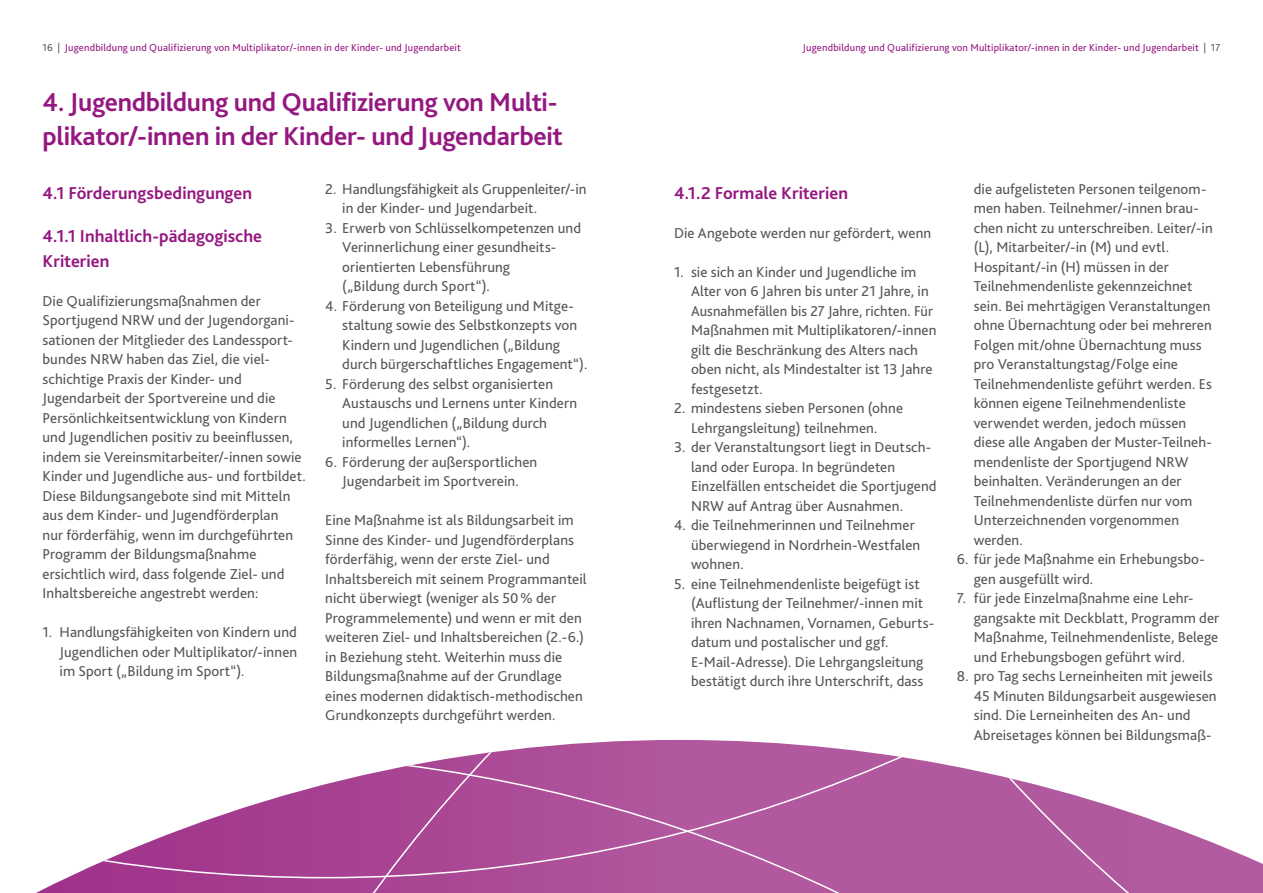
<style>
.page{position:relative;width:1263px;height:893px;background:#fff}
.page>*{position:absolute;margin:0;border:0;box-sizing:border-box;transform-origin:0 0}
.t1{font:700 27px/34px "Bliss 2";letter-spacing:-.01em;color:#951881}
.t2{font:700 18px/24.3px "Bliss 2";color:#951881}
.t3{font:15px/19.5px "Bliss 2";letter-spacing:.005em;color:#565656}
.t4{font:10.5px "Bliss 2";letter-spacing:.015em;color:#951881}
.s1{color:#565656}
</style>
<div class="page">
<svg style="left:99px;top:879px;width:535px;height:14px;background:#a74392"></svg>
<svg style="left:64px;top:740px;width:570px;height:139px"></svg>
<svg style="left:634px;top:740px;width:629px;height:153px"></svg>
<p class="t4" style="left:43px;top:40px;width:420px"><span class="s1">16 |</span> Jugendbildung und Qualifizierung von Multiplikator/-innen in der Kinder- und Jugendarbeit</p>
<p class="t4" style="left:803px;top:40px;width:419px">Jugendbildung und Qualifizierung von Multiplikator/-innen in der Kinder- und Jugendarbeit <span class="s1">| 17</span></p>
<h1 class="t1" style="left:43px;top:84px;width:522px">4. Jugendbildung und Qualifizierung von Multi&shy;plikator/-innen in der Kinder- und Jugendarbeit</h1>
<p class="t2" style="left:43px;top:180px;width:211px">4.1 Förderungsbedingungen</p>
<p class="t2" style="left:43px;top:224px;width:221px">4.1.1 Inhaltlich-pädagogische<br>Kriterien</p>
<p class="t3" style="left:43px;top:291px;width:265px">Die Qualifizierungsmaßnahmen der Sportjugend NRW und der Jugendorgani&shy;sationen der Mitglieder des Landessport&shy;bundes NRW haben das Ziel, die viel&shy;schichtige Praxis der Kinder- und Jugendarbeit der Sportvereine und die Persönlichkeitsentwicklung von Kindern und Jugendlichen positiv zu beeinflussen, indem sie Vereinsmitarbeiter/-innen sowie Kinder und Jugendliche aus- und fortbildet.<br>Diese Bildungsangebote sind mit Mitteln aus dem Kinder- und Jugendförderplan<br>nur förderfähig, wenn im durchgeführten Programm der Bildungsmaßnahme ersichtlich wird, dass folgende Ziel- und Inhaltsbereiche angestrebt werden:</p>
<p class="t3" style="left:60px;top:623px;width:239px;text-align:justify;text-indent:-17px">1. Handlungsfähigkeiten von Kindern und Jugendlichen oder Multiplikator/-innen im Sport („Bildung im Sport“).</p>
<p class="t3" style="left:342px;top:179px;width:246px;text-indent:-17px">2. Handlungsfähigkeit als Gruppenleiter/-in in der Kinder- und Jugendarbeit.</p>
<p class="t3" style="left:342px;top:218px;width:240px;text-indent:-17px">3. Erwerb von Schlüsselkompetenzen und Verinnerlichung einer gesundheits&shy;orientierten Lebensführung<br>(„Bildung durch Sport“).</p>
<p class="t3" style="left:342px;top:296px;width:247px;text-indent:-17px">4. Förderung von Beteiligung und Mitge&shy;staltung sowie des Selbstkonzepts von Kindern und Jugendlichen („Bildung durch bürgerschaftliches Engagement“).</p>
<p class="t3" style="left:342px;top:374px;width:236px;text-indent:-17px">5. Förderung des selbst organisierten Austauschs und Lernens unter Kindern und Jugendlichen („Bildung durch informelles Lernen“).</p>
<p class="t3" style="left:325px;top:452px;width:214px;text-align:center">6. Förderung der außersportlichen<br>Jugendarbeit im Sportverein.</p>
<p class="t3" style="left:325px;top:510px;width:263px">Eine Maßnahme ist als Bildungsarbeit im Sinne des Kinder- und Jugendförderplans förderfähig, wenn der erste Ziel- und Inhaltsbereich mit seinem Programmanteil nicht überwiegt (weniger als 50% der Programmelemente) und wenn er mit den weiteren Ziel- und Inhaltsbereichen (2.-6.) in Beziehung steht. Weiterhin muss die Bildungsmaßnahme auf der Grundlage eines modernen didaktisch-methodischen Grundkonzepts durchgeführt werden.</p>
<p class="t2" style="left:674px;top:180px;width:176px">4.1.2 Formale Kriterien</p>
<p class="t3" style="left:674px;top:223px;width:259px">Die Angebote werden nur gefördert, wenn</p>
<p class="t3" style="left:691px;top:262px;width:247px;text-indent:-17px">1. sie sich an Kinder und Jugendliche im Alter von 6 Jahren bis unter 21 Jahre, in Ausnahmefällen bis 27 Jahre, richten. Für Maßnahmen mit Multiplikatoren/-innen gilt die Beschränkung des Alters nach oben nicht, als Mindestalter ist 13 Jahre festgesetzt.</p>
<p class="t3" style="left:674px;top:398px;width:231px;text-align:center">2. mindestens sieben Personen (ohne<br>Lehrgangsleitung) teilnehmen.</p>
<p class="t3" style="left:691px;top:437px;width:247px;text-indent:-17px">3. der Veranstaltungsort liegt in Deutsch&shy;land oder Europa. In begründeten Einzelfällen entscheidet die Sportjugend NRW auf Antrag über Ausnahmen.</p>
<p class="t3" style="left:691px;top:515px;width:231px;text-indent:-17px">4. die Teilnehmerinnen und Teilnehmer überwiegend in Nordrhein-Westfalen wohnen.</p>
<p class="t3" style="left:691px;top:574px;width:245px;text-indent:-17px">5. eine Teilnehmendenliste beigefügt ist (Auflistung der Teilnehmer/-innen mit ihren Nachnamen, Vornamen, Geburts&shy;datum und postalischer und ggf.<br>E-Mail-Adresse). Die Lehrgangsleitung bestätigt durch ihre Unterschrift, dass</p>
<p class="t3" style="left:974px;top:179px;width:241px">die aufgelisteten Personen teilgenom&shy;men haben. Teilnehmer/-innen brau&shy;chen nicht zu unterschreiben. Leiter/-in (L), Mitarbeiter/-in (M) und evtl.<br>Hospitant/-in (H) müssen in der Teilnehmendenliste gekennzeichnet sein. Bei mehrtägigen Veranstaltungen ohne Übernachtung oder bei mehreren Folgen mit/ohne Übernachtung muss pro Veranstaltungstag/Folge eine Teilnehmendenliste geführt werden. Es können eigene Teilnehmendenliste verwendet werden, jedoch müssen diese alle Angaben der Muster-Teilneh&shy;mendenliste der Sportjugend NRW beinhalten. Veränderungen an der Teilnehmendenliste dürfen nur vom Unterzeichnenden vorgenommen werden.</p>
<p class="t3" style="left:974px;top:549px;width:232px;text-indent:-17px">6. für jede Maßnahme ein Erhebungsbo&shy;gen ausgefüllt wird.</p>
<p class="t3" style="left:974px;top:588px;width:247px;text-indent:-17px">7. für jede Einzelmaßnahme eine Lehr&shy;gangsakte mit Deckblatt, Programm der Maßnahme, Teilnehmendenliste, Belege und Erhebungsbogen geführt wird.</p>
<p class="t3" style="left:974px;top:666px;width:244px;text-indent:-17px">8. pro Tag sechs Lerneinheiten mit jeweils 45 Minuten Bildungsarbeit ausgewiesen sind. Die Lerneinheiten des An- und Abreisetages können bei Bildungsmaß-</p>
</div>
